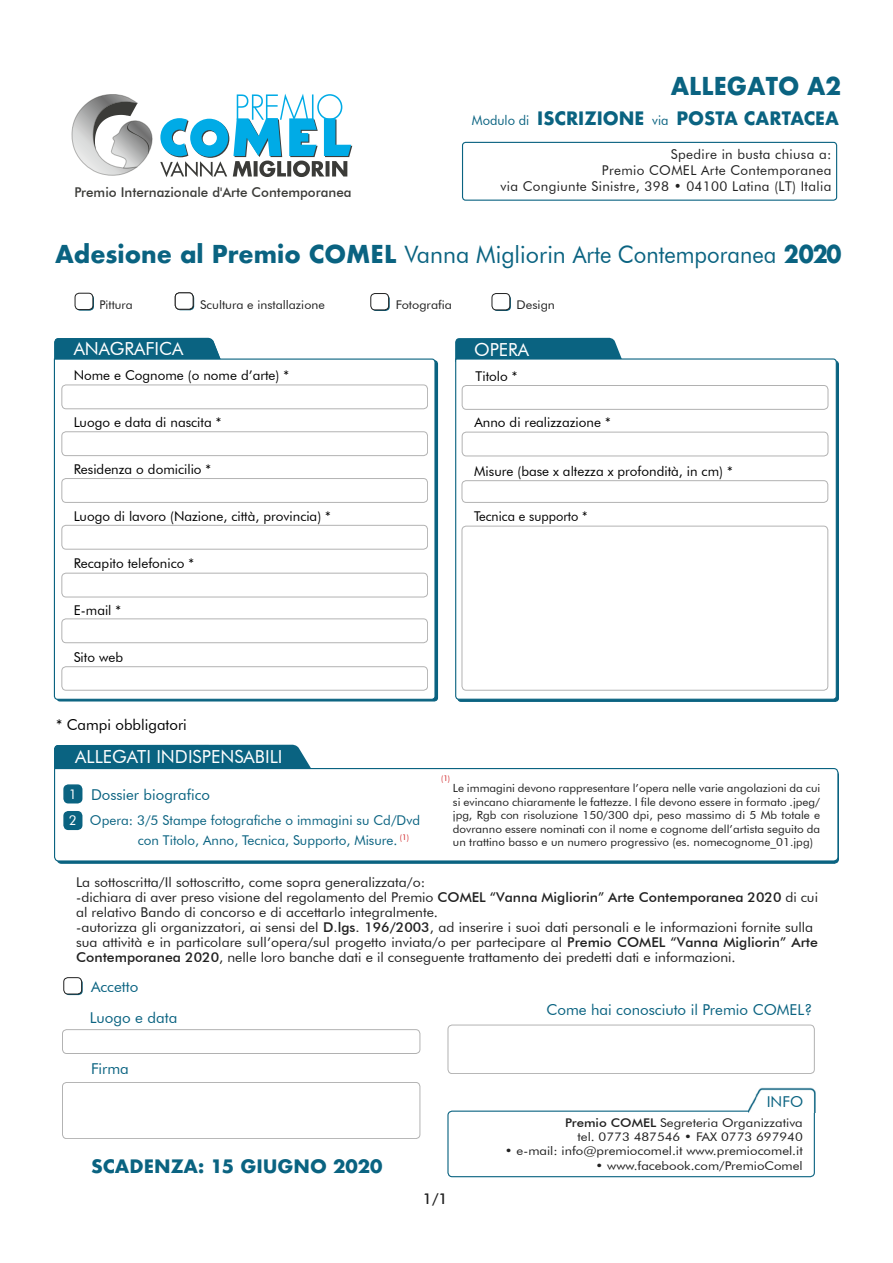
<style>
.page{position:relative;width:893px;height:1263px;background:#fff}
.page>*{position:absolute;margin:0;border:0;box-sizing:border-box;transform-origin:0 0}
.t1{font:24px "Futura BT";color:#0a6381}
.t2{font:700 24px "Futura";color:#0a6381;scale:.96 1}
.t3{font:18px "Futura BT";color:#fff}
.t4{font:700 18px "Futura";color:#0a6381;scale:.96 1}
.t5{font:700 18px "Futura";color:#0a6381}
.t6{font:15px "Futura BT";color:#0a6381}
.t7{font:15px "Futura BT";color:#000}
.t8{font:500 15px "Futura BT";color:#212121}
.t9{font:13.5px/15px "Futura BT";color:#212121;scale:1.04 1}
.t10{font:13.5px "Futura BT";color:#000}
.t11{font:13.5px/16.2px "Futura BT";letter-spacing:.025em;color:#212121;text-align:right}
.t12{font:13.5px/19.5px "Futura BT";color:#0a6381}
.t13{font:500 13.5px "Futura BT";color:#3b3b38}
.t14{font:13.5px "Futura BT";color:#000;scale:.95 1}
.t15{font:13.5px "Futura BT";color:#fff}
.t16{font:12px/14.4px "Futura BT";color:#212121;text-align:right;scale:1.1 1}
.t17{font:12px "Futura BT";color:#212121;scale:1.04 1}
.t18{font:12px "Futura BT";color:#212121;scale:1.05 1}
.t19{font:12px "Futura BT";color:#212121}
.t20{font:12px "Futura BT";color:#212121;scale:1.06 1}
.t21{font:11.25px/13.5px "Futura BT";color:#212121;text-align:justify;scale:1.04 1}
.t22{font:7.8px "Futura BT";color:#cd171a}
.s1{font-family:"Futura BT";font-weight:400;font-size:13.5px}
.s2{font-family:"Futura";font-weight:700}
.s3{font-size:13.5px;color:#fff}
.s4{font-weight:500}
.s5{font-style:inherit}
</style>
<div class="page">
<svg style="left:372px;top:295px;width:18px;height:16px"></svg>
<div style="left:371px;top:294px;width:18px;height:16px;background:#fff;border-radius:4px"></div>
<div style="left:371px;top:293px;width:18px;height:17px;border:1px solid #212121;border-radius:4px"></div>
<svg style="left:493px;top:295px;width:18px;height:16px"></svg>
<div style="left:492px;top:294px;width:18px;height:16px;background:#fff;border-radius:4px"></div>
<div style="left:492px;top:293px;width:18px;height:17px;border:1px solid #212121;border-radius:4px"></div>
<svg style="left:76px;top:294px;width:18px;height:17px"></svg>
<div style="left:75px;top:293px;width:18px;height:17px;background:#fff;border-radius:4px"></div>
<div style="left:75px;top:293px;width:18px;height:17px;border:1px solid #212121;border-radius:4px"></div>
<div style="left:462px;top:142px;width:375px;height:59px;border:1px solid #0a6381;border-radius:3px"></div>
<svg style="left:176px;top:294px;width:18px;height:16px"></svg>
<div style="left:175px;top:293px;width:18px;height:16px;background:#fff;border-radius:4px"></div>
<div style="left:175px;top:293px;width:18px;height:16px;border:1px solid #212121;border-radius:4px"></div>
<div style="left:455px;top:338px;width:167px;height:20px;background:#0a6381"></div>
<svg style="left:455px;top:358px;width:382px;height:342px"></svg>
<div style="left:462px;top:385px;width:366px;height:24px;border:1px solid #212121;border-radius:4px"></div>
<div style="left:462px;top:480px;width:366px;height:23px;border:1px solid #212121;border-radius:4px"></div>
<div style="left:462px;top:526px;width:366px;height:164px;border:1px solid #212121;border-radius:4px"></div>
<div style="left:462px;top:432px;width:366px;height:24px;border:1px solid #212121;border-radius:4px"></div>
<div style="left:54px;top:338px;width:167px;height:20px;background:#0a6381"></div>
<svg style="left:53px;top:358px;width:383px;height:342px"></svg>
<div style="left:62px;top:666px;width:366px;height:24px;border:1px solid #212121;border-radius:4px"></div>
<div style="left:62px;top:619px;width:366px;height:24px;border:1px solid #212121;border-radius:4px"></div>
<div style="left:62px;top:573px;width:366px;height:24px;border:1px solid #212121;border-radius:4px"></div>
<div style="left:62px;top:525px;width:366px;height:24px;border:1px solid #212121;border-radius:4px"></div>
<div style="left:62px;top:478px;width:366px;height:25px;border:1px solid #212121;border-radius:4px"></div>
<div style="left:62px;top:432px;width:366px;height:24px;border:1px solid #212121;border-radius:4px"></div>
<div style="left:62px;top:385px;width:366px;height:24px;border:1px solid #212121;border-radius:4px"></div>
<div style="left:54px;top:745px;width:257px;height:22px;background:#0a6381"></div>
<div style="left:57px;top:770px;width:782px;height:94px;border:1px solid #0a6381;border-radius:4px"></div>
<svg style="left:54px;top:767px;width:785px;height:95px"></svg>
<div style="left:64px;top:812px;width:18px;height:17px;background:#0a6381;border-radius:4px"></div>
<div style="left:63px;top:811px;width:19px;height:19px;border:2px solid #0a6381;border-radius:4px"></div>
<div style="left:64px;top:785px;width:18px;height:18px;background:#0a6381;border-radius:4px"></div>
<div style="left:63px;top:784px;width:19px;height:19px;border:2px solid #0a6381;border-radius:4px"></div>
<svg style="left:65px;top:979px;width:18px;height:16px"></svg>
<div style="left:64px;top:978px;width:18px;height:16px;background:#fff;border-radius:4px"></div>
<div style="left:64px;top:977px;width:18px;height:17px;border:1px solid #212121;border-radius:4px"></div>
<div style="left:448px;top:1025px;width:366px;height:49px;border:1px solid #212121;border-radius:4px"></div>
<div style="left:62px;top:1082px;width:358px;height:57px;border:1px solid #212121;border-radius:4px"></div>
<div style="left:62px;top:1029px;width:358px;height:25px;border:1px solid #212121;border-radius:4px"></div>
<svg style="left:447px;top:1110px;width:368px;height:68px"></svg>
<img style="left:748px;top:1087px;width:67px;height:26px">
<svg style="left:72px;top:94px;width:81px;height:82px"></svg>
<svg style="left:160px;top:94px;width:192px;height:83px"></svg>
<p class="t13" style="left:74px;top:184px;width:279px">Premio Internazionale d'Arte Contemporanea</p>
<h1 class="t2" style="left:671px;top:68px;width:179px">ALLEGATO A2</h1>
<h2 class="t4" style="left:472px;top:105px;width:384px"><span class="s1">Modulo di</span> ISCRIZIONE <span class="s1">via</span> POSTA CARTACEA</h2>
<p class="t11" style="left:500px;top:146px;width:332px">Spedire in busta chiusa a:<br>Premio COMEL Arte Contemporanea<br>via Congiunte Sinistre, 398 • 04100 Latina (LT) Italia</p>
<h1 class="t1" style="left:55px;top:240px;width:788px"><span class="s2">Adesione al Premio COMEL</span> Vanna Migliorin Arte Contemporanea <span class="s2">20</span><span class="s2">20</span></h1>
<p class="t19" style="left:99px;top:298px;width:35px">Pittura</p>
<p class="t17" style="left:200px;top:298px;width:121px">Scultura e installazione</p>
<p class="t18" style="left:396px;top:298px;width:55px">Fotografia</p>
<p class="t20" style="left:517px;top:298px;width:38px">Design</p>
<h2 class="t3" style="left:74px;top:338px;width:111px">ANAGRAFICA</h2>
<h2 class="t3" style="left:474px;top:338px;width:57px">OPERA</h2>
<p class="t10" style="left:74px;top:367px;width:217px">Nome e Cognome (o nome d’arte) *</p>
<p class="t10" style="left:476px;top:368px;width:43px">Titolo *</p>
<p class="t10" style="left:74px;top:414px;width:149px">Luogo e data di nascita *</p>
<p class="t10" style="left:74px;top:461px;width:139px">Residenza o domicilio *</p>
<p class="t10" style="left:74px;top:508px;width:259px">Luogo di lavoro (Nazione, città, provincia) *</p>
<p class="t10" style="left:74px;top:555px;width:122px">Recapito telefonico *</p>
<p class="t10" style="left:74px;top:602px;width:49px">E-mail *</p>
<p class="t10" style="left:74px;top:649px;width:51px">Sito web</p>
<p class="t7" style="left:56px;top:715px;width:132px">* Campi obbligatori</p>
<h2 class="t3" style="left:75px;top:746px;width:209px">ALLEGATI INDISPENSABILI</h2>
<p class="t6" style="left:69px;top:786px;width:143px"><span class="s3">1</span> Dossier biografico</p>
<p class="t15" style="left:69px;top:812px;width:9px">2</p>
<p class="t12" style="left:138px;top:810px;width:284px;text-indent:-48px">Opera: 3/5 Stampe fotografiche o immagini su Cd/Dvd con Titolo, Anno, Tecnica, Supporto, Misure. <sup>(1)</sup></p>
<p class="t10" style="left:474px;top:414px;width:138px">Anno di realizzazione *</p>
<p class="t10" style="left:474px;top:463px;width:260px">Misure (base x altezza x profondità, in cm) *</p>
<p class="t14" style="left:474px;top:508px;width:121px">Tecnica e supporto *</p>
<p class="t22" style="left:441px;top:773px;width:10px">(1)</p>
<p class="t21" style="left:453px;top:781px;width:355px">Le immagini devono rappresentare l’opera nelle varie angolazioni da cui si evincano chiaramente le fattezze. I file devono essere in formato .jpeg/ jpg, Rgb con risoluzione 150/300 dpi, peso massimo di 5 Mb totale e dovranno essere nominati con il nome e cognome dell’artista seguito da un trattino basso e un numero progressivo (es. nomecognome_01.jpg)</p>
<p class="t9" style="left:76px;top:875px;width:715px">La sottoscritta/Il sottoscritto, come sopra generalizzata/o:<br>-dichiara di aver preso visione del regolamento del Premio <span class="s4">COMEL “Vanna Migliorin” Arte Contemporanea 2020</span> di cui al relativo Bando di concorso e di accettarlo integralmente.<br>-autorizza gli organizzatori, ai sensi del <span class="s4">D.lgs. 196/2003</span>, ad inserire i suoi dati personali e le informazioni fornite sulla sua attività e in particolare sull’opera/sul progetto inviata/o per partecipare al <span class="s4">Premio COMEL “Vanna Migliorin” Arte Contemporanea 2020</span>, nelle loro banche dati e il conseguente trattamento dei predetti dati e informazioni.</p>
<p class="t6" style="left:91px;top:977px;width:49px">Accetto</p>
<p class="t6" style="left:90px;top:1008px;width:89px">Luogo e data</p>
<p class="t6" style="left:91px;top:1059px;width:39px">Firma</p>
<h2 class="t5" style="left:91px;top:1153px;width:293px">SCADENZA: 15 GIUGNO 20<span class="s5">20</span></h2>
<p class="t8" style="left:423px;top:1189px;width:26px">1/1</p>
<p class="t6" style="left:546px;top:1001px;width:267px">Come hai conosciuto il Premio COMEL?</p>
<p class="t6" style="left:767px;top:1092px;width:38px">INFO</p>
<p class="t16" style="left:565px;top:1115px;width:218px"><span class="s4">Premio COMEL</span> Segreteria Organizzativa tel. 0773 487546 • FAX 0773 697940</p>
<p class="t16" style="left:505px;top:1144px;width:272px">• e-mail: info@premiocomel.it www.premiocomel.it</p>
<p class="t16" style="left:596px;top:1158px;width:190px">• www.facebook.com/PremioComel</p>
</div>
